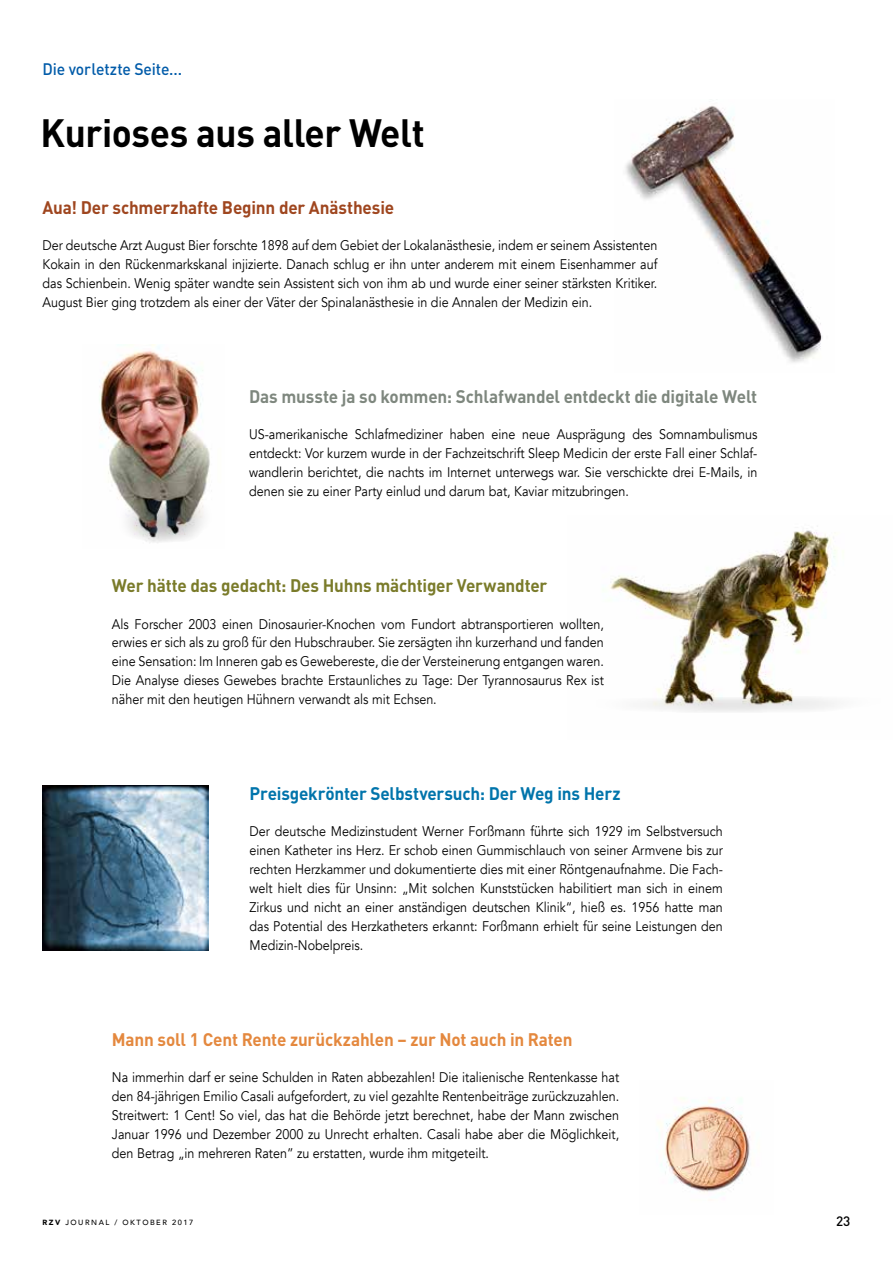
<style>
.page{position:relative;width:893px;height:1263px;background:#fff}
.page>*{position:absolute;margin:0;border:0;box-sizing:border-box;transform-origin:0 0}
.t1{font:700 39px "DIN";letter-spacing:-.01em;color:#000;scale:.95 1}
.t2{font:700 18px "DIN";letter-spacing:-.01em;color:#7e877e;scale:.95 1}
.t3{font:700 18px "DIN";letter-spacing:-.01em;color:#e4883e;scale:.95 1}
.t4{font:700 18px "DIN";letter-spacing:-.01em;color:#7a7b2a;scale:.95 1}
.t5{font:700 18px "DIN";letter-spacing:-.01em;color:#0074ab;scale:.95 1}
.t6{font:700 18px "DIN";letter-spacing:-.01em;color:#9f461f;scale:.95 1}
.t7{font:500 16.5px "DIN";letter-spacing:-.01em;color:#005ba9;scale:.95 1}
.t8{font:13.95px/18.9px "Avenir";color:#000;text-align:justify;scale:.9 1}
.t9{font:500 13.5px "DIN";color:#000}
.t10{font:500 7.5px "Avenir";letter-spacing:.2em;color:#000}
.s1{font-weight:900}
</style>
<div class="page">
<img style="left:625px;top:105px;width:198px;height:258px">
<img style="left:99px;top:344px;width:111px;height:199px">
<img style="left:609px;top:530px;width:227px;height:182px">
<img style="left:43px;top:785px;width:165px;height:166px">
<img style="left:658px;top:1098px;width:92px;height:95px">
<p class="t7" style="left:43px;top:59px;width:149px">Die vorletzte Seite...</p>
<h1 class="t1" style="left:40px;top:108px;width:406px">Kurioses aus aller Welt</h1>
<p class="t6" style="left:43px;top:196px;width:372px">Aua! Der schmerzhafte Beginn der Anästhesie</p>
<p class="t8" style="left:43px;top:236px;width:685px">Der deutsche Arzt August Bier forschte 1898 auf dem Gebiet der Lokalanästhesie, indem er seinem Assistenten Kokain in den Rückenmarkskanal injizierte. Danach schlug er ihn unter anderem mit einem Eisenhammer auf das Schienbein. Wenig später wandte sein Assistent sich von ihm ab und wurde einer seiner stärksten Kritiker.<br>August Bier ging trotzdem als einer der Väter der Spinalanästhesie in die Annalen der Medizin ein.</p>
<p class="t2" style="left:249px;top:385px;width:536px">Das musste ja so kommen: Schlafwandel entdeckt die digitale Welt</p>
<p class="t8" style="left:249px;top:425px;width:566px">US-amerikanische Schlafmediziner haben eine neue Ausprägung des Somnambulismus entdeckt: Vor kurzem wurde in der Fachzeitschrift Sleep Medicin der erste Fall einer Schlaf&shy;wandlerin berichtet, die nachts im Internet unterwegs war. Sie verschickte drei E-Mails, in denen sie zu einer Party einlud und darum bat, Kaviar mitzubringen.</p>
<p class="t4" style="left:112px;top:574px;width:460px">Wer hätte das gedacht: Des Huhns mächtiger Verwandter</p>
<p class="t8" style="left:112px;top:614px;width:548px">Als Forscher 2003 einen Dinosaurier-Knochen vom Fundort abtransportieren wollten, erwies er sich als zu groß für den Hubschrauber. Sie zersägten ihn kurzerhand und fanden eine Sensation: Im Inneren gab es Gewebereste, die der Versteinerung entgangen waren.<br>Die Analyse dieses Gewebes brachte Erstaunliches zu Tage: Der Tyrannosaurus Rex ist näher mit den heutigen Hühnern verwandt als mit Echsen.</p>
<p class="t5" style="left:250px;top:782px;width:392px">Preisgekrönter Selbstversuch: Der Weg ins Herz</p>
<p class="t8" style="left:250px;top:822px;width:527px">Der deutsche Medizinstudent Werner Forßmann führte sich 1929 im Selbstversuch einen Katheter ins Herz. Er schob einen Gummischlauch von seiner Armvene bis zur rechten Herzkammer und dokumentierte dies mit einer Röntgenaufnahme. Die Fach&shy;welt hielt dies für Unsinn: „Mit solchen Kunststücken habilitiert man sich in einem Zirkus und nicht an einer anständigen deutschen Klinik“, hieß es. 1956 hatte man das Potential des Herzkatheters erkannt: Forßmann erhielt für seine Leistungen den Medizin-Nobelpreis.</p>
<p class="t3" style="left:112px;top:1028px;width:486px">Mann soll 1 Cent Rente zurückzahlen – zur Not auch in Raten</p>
<p class="t8" style="left:112px;top:1068px;width:565px">Na immerhin darf er seine Schulden in Raten abbezahlen! Die italienische Rentenkasse hat den 84-jährigen Emilio Casali aufgefordert, zu viel gezahlte Rentenbeiträge zurückzuzahlen.<br>Streitwert: 1 Cent! So viel, das hat die Behörde jetzt berechnet, habe der Mann zwischen Januar 1996 und Dezember 2000 zu Unrecht erhalten. Casali habe aber die Möglichkeit, den Betrag „in mehreren Raten” zu erstatten, wurde ihm mitgeteilt.</p>
<p class="t10" style="left:43px;top:1215px;width:152px"><span class="s1">RZV</span> JOURNAL / OKTOBER 2017</p>
<p class="t9" style="left:836px;top:1212px;width:16px">23</p>
</div>
